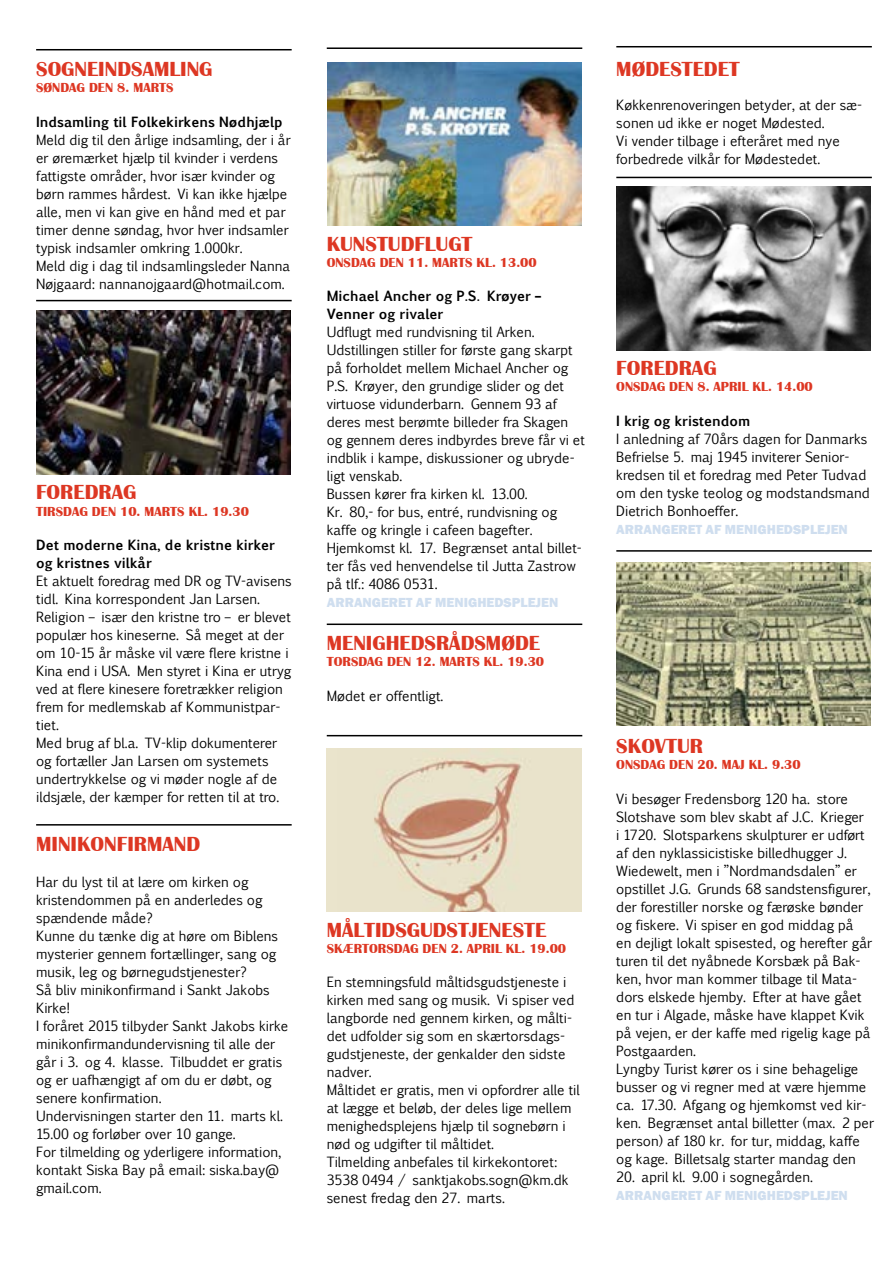
<style>
.page{position:relative;width:893px;height:1263px;background:#fff}
.page>*{position:absolute;margin:0;border:0;box-sizing:border-box;transform-origin:0 0}
.t1{font:700 21px "Britannic";color:#dd3723}
.t2{font:13.5px/18px "Euphemia CAS";color:#000}
.t3{font:700 13.5px "Britannic";color:#dd3723}
.t4{font:700 13.5px/18px "Euphemia UCAS";color:#000}
.t5{font:800 13.5px "Franklin Gothic";color:#cfdeef}
</style>
<div class="page">
<hr style="left:36px;top:49px;width:256px;height:1px;background:#000">
<hr style="left:327px;top:47px;width:255px;height:2px;background:#000">
<hr style="left:616px;top:46px;width:256px;height:1px;background:#000">
<hr style="left:616px;top:177px;width:256px;height:1px;background:#000">
<img style="left:616px;top:187px;width:255px;height:163px">
<hr style="left:616px;top:550px;width:256px;height:2px;background:#000">
<img style="left:616px;top:562px;width:255px;height:164px">
<img style="left:328px;top:62px;width:253px;height:163px">
<hr style="left:327px;top:623px;width:255px;height:2px;background:#000">
<hr style="left:327px;top:735px;width:255px;height:1px;background:#000">
<img style="left:327px;top:748px;width:254px;height:163px">
<hr style="left:36px;top:300px;width:256px;height:1px;background:#000">
<img style="left:36px;top:311px;width:255px;height:163px">
<hr style="left:36px;top:824px;width:256px;height:1px;background:#000">
<h1 class="t1" style="left:36px;top:57px;width:178px">SOGNEINDSAMLING</h1>
<p class="t3" style="left:36px;top:80px;width:139px">SØNDAG DEN 8. MARTS</p>
<p class="t4" style="left:36px;top:113px;width:248px">Indsamling til Folkekirkens Nødhjælp</p>
<p class="t2" style="left:36px;top:131px;width:256px">Meld dig til den årlige indsamling, der i år er øremærket hjælp til kvinder i verdens fattigste områder, hvor især kvinder og børn rammes hårdest. Vi kan ikke hjælpe alle, men vi kan give en hånd med et par timer denne søndag, hvor hver indsamler typisk indsamler omkring 1.000kr.<br>Meld dig i dag til indsamlingsleder Nanna Nøjgaard: nannanojgaard@hotmail.com.</p>
<h1 class="t1" style="left:36px;top:481px;width:102px">FOREDRAG</h1>
<p class="t3" style="left:36px;top:503px;width:214px">TIRSDAG DEN 10. MARTS KL. 19.30</p>
<p class="t4" style="left:36px;top:536px;width:240px">Det moderne Kina, de kristne kirker og kristnes vilkår</p>
<p class="t2" style="left:36px;top:572px;width:257px">Et aktuelt foredrag med DR og TV-avisens tidl. Kina korrespondent Jan Larsen.<br>Religion – især den kristne tro – er blevet populær hos kineserne. Så meget at der om 10-15 år måske vil være flere kristne i Kina end i USA. Men styret i Kina er utryg ved at flere kinesere foretrækker religion frem for medlemskab af Kommunistpar&shy;tiet.<br>Med brug af bl.a. TV-klip dokumenterer og fortæller Jan Larsen om systemets undertrykkelse og vi møder nogle af de ildsjæle, der kæmper for retten til at tro.</p>
<h1 class="t1" style="left:36px;top:832px;width:166px">MINIKONFIRMAND</h1>
<p class="t2" style="left:36px;top:873px;width:254px">Har du lyst til at lære om kirken og kristendommen på en anderledes og spændende måde?<br>Kunne du tænke dig at høre om Biblens mysterier gennem fortællinger, sang og musik, leg og børnegudstjenester?<br>Så bliv minikonfirmand i Sankt Jakobs<br>Kirke!<br>I foråret 2015 tilbyder Sankt Jakobs kirke minikonfirmandundervisning til alle der går i 3. og 4. klasse. Tilbuddet er gratis og er uafhængigt af om du er døbt, og senere konfirmation.<br>Undervisningen starter den 11. marts kl.<br>15.00 og forløber over 10 gange.<br>For tilmelding og yderligere information, kontakt Siska Bay på email: siska.bay@ gmail.com.</p>
<h1 class="t1" style="left:327px;top:232px;width:147px">KUNSTUDFLUGT</h1>
<p class="t3" style="left:327px;top:255px;width:211px">ONSDAG DEN 11. MARTS KL. 13.00</p>
<p class="t4" style="left:327px;top:287px;width:216px">Michael Ancher og P.S. Krøyer –<br>Venner og rivaler</p>
<p class="t2" style="left:327px;top:323px;width:260px">Udflugt med rundvisning til Arken.<br>Udstillingen stiller for første gang skarpt på forholdet mellem Michael Ancher og P.S. Krøyer, den grundige slider og det virtuose vidunderbarn. Gennem 93 af deres mest berømte billeder fra Skagen og gennem deres indbyrdes breve får vi et indblik i kampe, diskussioner og ubryde&shy;ligt venskab.<br>Bussen kører fra kirken kl. 13.00.<br>Kr. 80,- for bus, entré, rundvisning og kaffe og kringle i cafeen bagefter.<br>Hjemkomst kl. 17. Begrænset antal billet&shy;ter fås ved henvendelse til Jutta Zastrow på tlf.: 4086 0531.</p>
<p class="t5" style="left:327px;top:594px;width:233px">ARRANGERET AF MENIGHEDSPLEJEN</p>
<h1 class="t1" style="left:327px;top:631px;width:215px">MENIGHEDSRÅDSMØDE</h1>
<p class="t3" style="left:327px;top:654px;width:219px">TORSDAG DEN 12. MARTS KL. 19.30</p>
<p class="t2" style="left:327px;top:686px;width:118px">Mødet er offentligt.</p>
<h1 class="t1" style="left:327px;top:918px;width:221px">MÅLTIDSGUDSTJENESTE</h1>
<p class="t3" style="left:327px;top:941px;width:241px">SKÆRTORSDAG DEN 2. APRIL KL. 19.00</p>
<p class="t2" style="left:327px;top:973px;width:255px">En stemningsfuld måltidsgudstjeneste i kirken med sang og musik. Vi spiser ved langborde ned gennem kirken, og målti&shy;det udfolder sig som en skærtorsdags&shy;gudstjeneste, der genkalder den sidste nadver.<br>Måltidet er gratis, men vi opfordrer alle til at lægge et beløb, der deles lige mellem menighedsplejens hjælp til sognebørn i nød og udgifter til måltidet.<br>Tilmelding anbefales til kirkekontoret:<br>3538 0494 / sanktjakobs.sogn@km.dk senest fredag den 27. marts.</p>
<h1 class="t1" style="left:616px;top:57px;width:125px">MØDESTEDET</h1>
<p class="t2" style="left:616px;top:96px;width:247px">Køkkenrenoveringen betyder, at der sæ&shy;sonen ud ikke er noget Mødested.<br>Vi vender tilbage i efteråret med nye forbedrede vilkår for Mødestedet.</p>
<h1 class="t1" style="left:616px;top:356px;width:102px">FOREDRAG</h1>
<p class="t3" style="left:616px;top:379px;width:198px">ONSDAG DEN 8. APRIL KL. 14.00</p>
<p class="t4" style="left:616px;top:412px;width:135px">I krig og kristendom</p>
<p class="t2" style="left:616px;top:430px;width:255px">I anledning af 70års dagen for Danmarks Befrielse 5. maj 1945 inviterer Senior&shy;kredsen til et foredrag med Peter Tudvad om den tyske teolog og modstandsmand Dietrich Bonhoeffer.</p>
<p class="t5" style="left:616px;top:520px;width:233px">ARRANGERET AF MENIGHEDSPLEJEN</p>
<h1 class="t1" style="left:616px;top:734px;width:88px">SKOVTUR</h1>
<p class="t3" style="left:616px;top:757px;width:186px">ONSDAG DEN 20. MAJ KL. 9.30</p>
<p class="t2" style="left:616px;top:790px;width:259px">Vi besøger Fredensborg 120 ha. store Slotshave som blev skabt af J.C. Krieger<br>i 1720. Slotsparkens skulpturer er udført af den nyklassicistiske billedhugger J.<br>Wiedewelt, men i ”Nordmandsdalen” er opstillet J.G. Grunds 68 sandstensfigurer, der forestiller norske og færøske bønder og fiskere. Vi spiser en god middag på<br>en dejligt lokalt spisested, og herefter går turen til det nyåbnede Korsbæk på Bak&shy;ken, hvor man kommer tilbage til Mata&shy;dors elskede hjemby. Efter at have gået en tur i Algade, måske have klappet Kvik på vejen, er der kaffe med rigelig kage på Postgaarden.<br>Lyngby Turist kører os i sine behagelige busser og vi regner med at være hjemme ca. 17.30. Afgang og hjemkomst ved kir&shy;ken. Begrænset antal billetter (max. 2 per person) af 180 kr. for tur, middag, kaffe og kage. Billetsalg starter mandag den</p>
<p class="t2" style="left:616px;top:1167px;width:198px">20. april kl. 9.00 i sognegården.</p>
<p class="t5" style="left:616px;top:1186px;width:233px">ARRANGERET AF MENIGHEDSPLEJEN</p>
</div>
